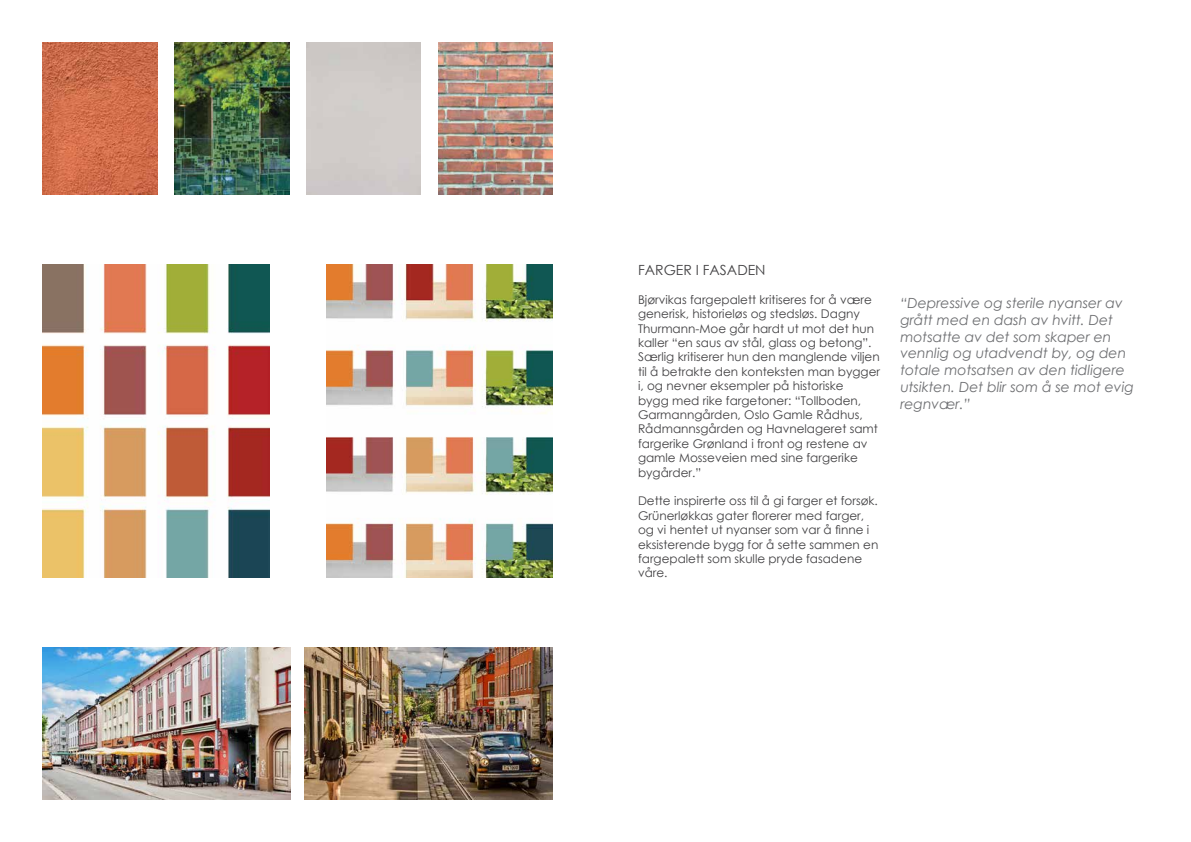
<style>
.page{position:relative;width:1191px;height:842px;background:#fff}
.page>*{position:absolute;margin:0;border:0;box-sizing:border-box;transform-origin:0 0}
.t1{font:italic 14px/16.8px "Century Gothic";color:#6d6e71}
.t2{font:14px "Century Gothic";color:#414042}
.t3{font:12px/14.4px "Century Gothic";color:#414042}
</style>
<div class="page">
<img style="left:43px;top:43px;width:114px;height:152px">
<img style="left:438px;top:43px;width:115px;height:152px">
<img style="left:174px;top:43px;width:115px;height:152px">
<img style="left:43px;top:647px;width:248px;height:152px">
<img style="left:43px;top:264px;width:226px;height:313px">
<img style="left:326px;top:264px;width:227px;height:313px">
<img style="left:305px;top:647px;width:248px;height:152px">
<p class="t2" style="left:638px;top:260px;width:129px">FARGER I FASADEN</p>
<p class="t3" style="left:638px;top:292px;width:243px">Bjørvikas fargepalett kritiseres for å være generisk, historieløs og stedsløs. Dagny Thurmann-Moe går hardt ut mot det hun kaller “en saus av stål, glass og betong”.<br>Særlig kritiserer hun den manglende viljen til å betrakte den konteksten man bygger i, og nevner eksempler på historiske<br>bygg med rike fargetoner: “Tollboden, Garmanngården, Oslo Gamle Rådhus, Rådmannsgården og Havnelageret samt fargerike Grønland i front og restene av gamle Mosseveien med sine fargerike bygårder.”</p>
<p class="t3" style="left:638px;top:494px;width:242px">Dette inspirerte oss til å gi farger et forsøk.<br>Grünerløkkas gater florerer med farger, og vi hentet ut nyanser som var å finne i eksisterende bygg for å sette sammen en fargepalett som skulle pryde fasadene våre.</p>
<p class="t1" style="left:900px;top:294px;width:235px">“Depressive og sterile nyanser av grått med en dash av hvitt. Det motsatte av det som skaper en vennlig og utadvendt by, og den totale motsatsen av den tidligere utsikten. Det blir som å se mot evig regnvær.”</p>
</div>
